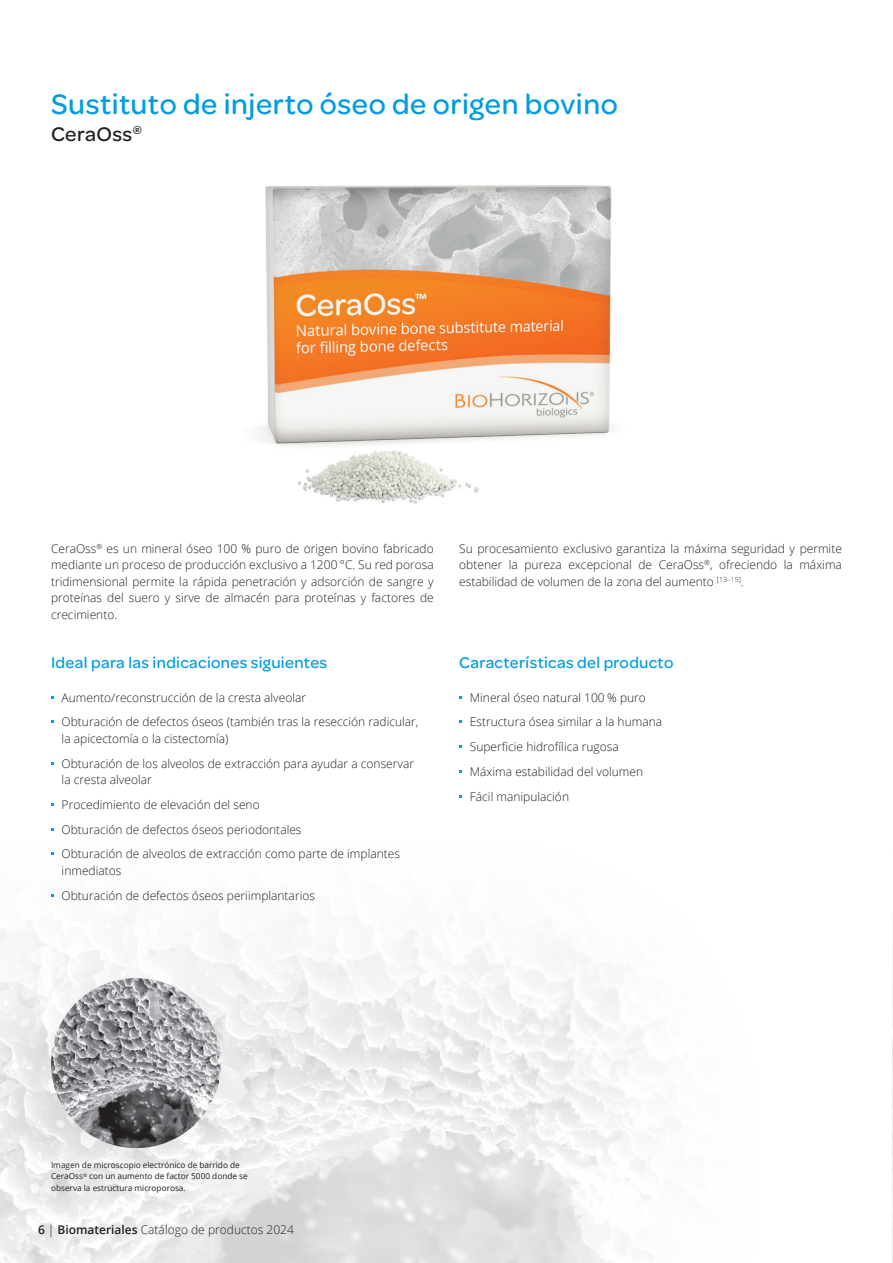
<style>
.page{position:relative;width:893px;height:1263px;background:#fff}
.page>*{position:absolute;margin:0;border:0;box-sizing:border-box;transform-origin:0 0}
.t1{font:500 30px "Omnes";letter-spacing:.02em;color:#009de0}
.t2{font:500 21px "Omnes";letter-spacing:.02em;color:#231f20}
.t3{font:500 16.5px "Omnes";letter-spacing:.02em;color:#009de0}
.t4{font:300 12px/24.8px "Open Sans";color:#231f20}
.t5{font:8.25px/11.2px "Open Sans";color:#231f20}
.s1{font-weight:600}
</style>
<div class="page">
<img style="left:0;top:830px;width:656px;height:433px">
<img style="left:892px;top:954px;width:1px;height:309px">
<img style="left:258px;top:185px;width:354px;height:319px">
<img style="left:51px;top:978px;width:170px;height:170px;border-radius:85px">
<h1 class="t1" style="left:51px;top:83px;width:568px">Sustituto de injerto óseo de origen bovino</h1>
<h2 class="t2" style="left:51px;top:119px;width:92px">CeraOss<sup>®</sup></h2>
<p class="t4" style="left:51px;top:540px;width:384px;line-height:16.5px;text-align:justify">CeraOss<sup>®</sup> es un mineral óseo 100 % puro de origen bovino fabricado mediante un proceso de producción exclusivo a 1200 °C. Su red porosa tridimensional permite la rápida penetración y adsorción de sangre y proteínas del suero y sirve de almacén para proteínas y factores de crecimiento.</p>
<p class="t4" style="left:459px;top:540px;width:384px;line-height:16.5px;text-align:justify">Su procesamiento exclusivo garantiza la máxima seguridad y permite obtener la pureza excepcional de CeraOss<sup>®</sup>, ofreciendo la máxima estabilidad de volumen de la zona del aumento <sup>[13–15]</sup>.</p>
<h3 class="t3" style="left:51px;top:652px;width:278px">Ideal para las indicaciones siguientes</h3>
<p class="t4" style="left:62px;top:684px;width:358px">Aumento/reconstrucción de la cresta alveolar<br>Obturación de defectos óseos (también tras la resección radicular,</p>
<p class="t4" style="left:62px;top:726px;width:354px">la apicectomía o la cistectomía)<br>Obturación de los alveolos de extracción para ayudar a conservar</p>
<p class="t4" style="left:62px;top:767px;width:340px">la cresta alveolar<br>Procedimiento de elevación del seno<br>Obturación de defectos óseos periodontales<br>Obturación de alveolos de extracción como parte de implantes</p>
<p class="t4" style="left:62px;top:858px;width:255px">inmediatos<br>Obturación de defectos óseos periimplantarios</p>
<h3 class="t3" style="left:459px;top:652px;width:216px">Características del producto</h3>
<p class="t4" style="left:470px;top:684px;width:194px">Mineral óseo natural 100 % puro<br>Estructura ósea similar a la humana<br>Superficie hidrofílica rugosa<br>Máxima estabilidad del volumen<br>Fácil manipulación</p>
<p class="t5" style="left:51px;top:1159px;width:198px">Imagen de microscopio electrónico de barrido de<br>CeraOss<sup>®</sup> con un aumento de factor 5000 donde se observa la estructura microporosa.</p>
<p class="t4" style="left:38px;top:1217px;width:257px"><span class="s1">6</span> | <span class="s1">Biomateriales</span> Catálogo de productos 2024</p>
</div>
